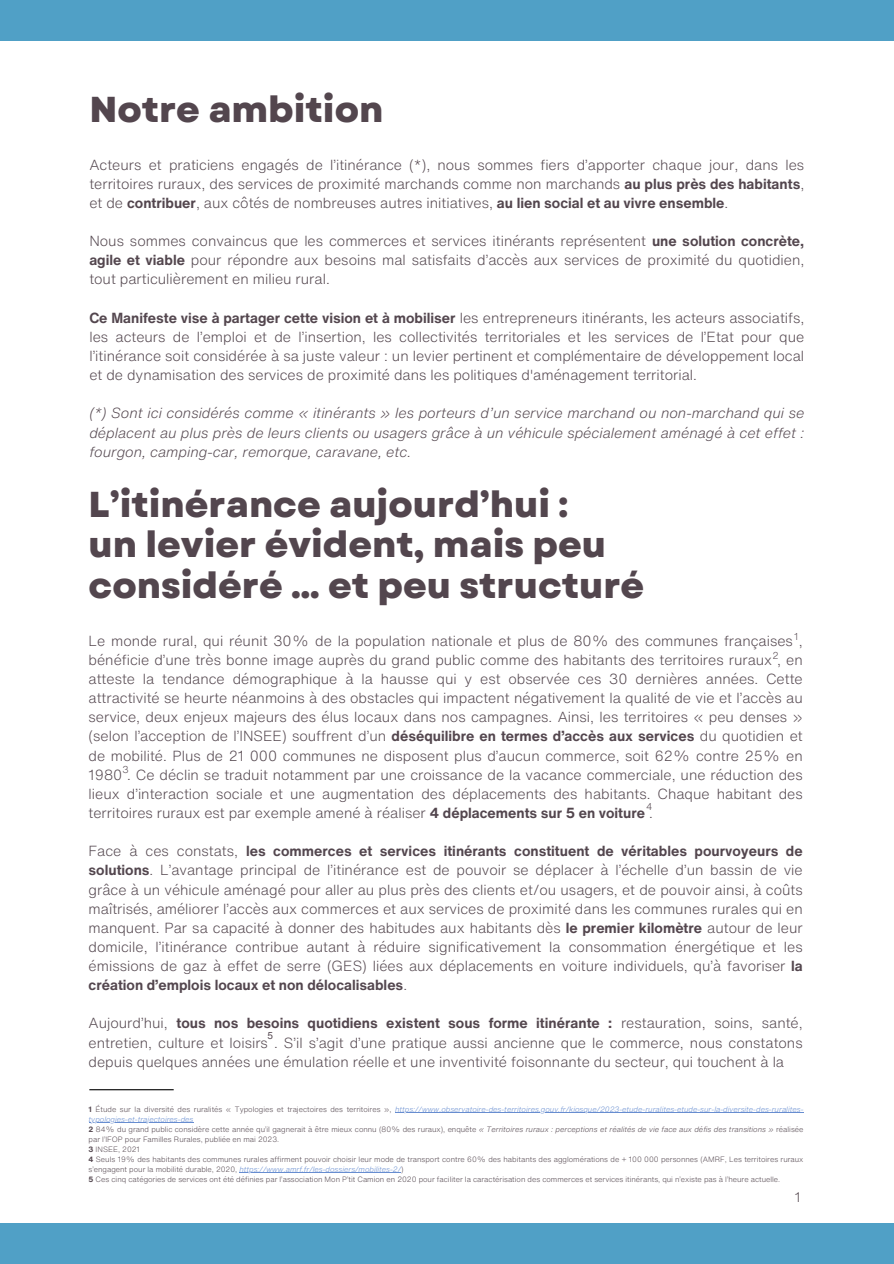
<style>
.page{position:relative;width:894px;height:1264px;background:#fff}
.page>*{position:absolute;margin:0;border:0;box-sizing:border-box;transform-origin:0 0}
.t1{font:800 36px/40.5px "Garet";color:#53464e}
.t2{font:300 14.25px/19.2px "Helvetica Now Text";color:#53464e;text-align:justify}
.t3{font:italic 300 14.25px/19.2px "Helvetica Now Text";color:#53464e;text-align:justify}
.t4{font:300 13.5px "Helvetica Now Text";color:#53464e}
.t5{font:300 9.75px "Helvetica Now Text";color:#53464e}
.t6{font:9.75px "Helvetica Now Text";color:#53464e}
.t7{font:300 7.5px/10.1px "Helvetica Now Text";color:#53464e}
.t8{font:italic 300 7.5px "Helvetica Now Text";color:#678dd0}
.s1{font-weight:700}
.s2{font-style:italic;color:#678dd0}
.s3{font-style:italic}
.s4{font-style:normal;color:#53464e}
</style>
<div class="page">
<hr style="left:395px;top:1112px;width:408px;height:1px;background:#678dd0">
<hr style="left:89px;top:1122px;width:104px;height:1px;background:#678dd0">
<hr style="left:239px;top:1172px;width:162px;height:1px;background:#678dd0">
<hr style="left:89px;top:1089px;width:85px;height:1px;background:#000">
<div style="left:0;top:0;width:893px;height:40px;background:#50a0c6"></div>
<div style="left:0;top:1222px;width:893px;height:41px;background:#50a0c6"></div>
<h1 class="t1" style="left:89px;top:89px;width:295px">Notre ambition</h1>
<h2 class="t2" style="left:89px;top:155px;width:716px">Acteurs et praticiens engagés de l’itinérance (*), nous sommes fiers d’apporter chaque jour, dans les territoires ruraux, des services de proximité marchands comme non marchands <span class="s1">au plus près des habitants</span>, et de <span class="s1">contribuer</span>, aux côtés de nombreuses autres initiatives, <span class="s1">au lien social et au vivre ensemble</span>.</h2>
<h2 class="t2" style="left:89px;top:231px;width:716px">Nous sommes convaincus que les commerces et services itinérants représentent <span class="s1">une solution concrète, agile et viable</span> pour répondre aux besoins mal satisfaits d’accès aux services de proximité du quotidien, tout particulièrement en milieu rural.</h2>
<h2 class="t2" style="left:89px;top:308px;width:716px"><span class="s1">Ce Manifeste vise à partager cette vision et à mobiliser</span> les entrepreneurs itinérants, les acteurs associatifs, les acteurs de l’emploi et de l’insertion, les collectivités territoriales et les services de l’Etat pour que l’itinérance soit considérée à sa juste valeur : un levier pertinent et complémentaire de développement local et de dynamisation des services de proximité dans les politiques d'aménagement territorial.</h2>
<h2 class="t3" style="left:89px;top:403px;width:716px">(*) Sont ici considérés comme « itinérants » les porteurs d’un service marchand ou non-marchand qui se déplacent au plus près de leurs clients ou usagers grâce à un véhicule spécialement aménagé à cet effet : fourgon, camping-car, remorque, caravane, etc.</h2>
<h1 class="t1" style="left:89px;top:484px;width:557px">L’itinérance aujourd’hui :<br>un levier évident, mais peu considéré … et peu structuré</h1>
<p class="t5" style="left:794px;top:629px;width:6px">1</p>
<p class="t2" style="left:89px;top:631px;width:715px">Le monde rural, qui réunit 30% de la population nationale et plus de 80% des communes françaises , bénéficie d’une très bonne image auprès du grand public comme des habitants des territoires ruraux , en atteste la tendance démographique à la hausse qui y est observée ces 30 dernières années. Cette attractivité se heurte néanmoins à des obstacles qui impactent négativement la qualité de vie et l’accès au service, deux enjeux majeurs des élus locaux dans nos campagnes. Ainsi, les territoires « peu denses » (selon l’acception de l’INSEE) souffrent d’un <span class="s1">déséquilibre en termes d’accès aux services</span> du quotidien et de mobilité. Plus de 21 000 communes ne disposent plus d’aucun commerce, soit 62% contre 25% en 1980 . Ce déclin se traduit notamment par une croissance de la vacance commerciale, une réduction des lieux d’interaction sociale et une augmentation des déplacements des habitants. Chaque habitant des territoires ruraux est par exemple amené à réaliser <span class="s1">4 déplacements sur 5 en voiture</span> .</p>
<p class="t2" style="left:89px;top:841px;width:715px">Face à ces constats, <span class="s1">les commerces et services itinérants constituent de véritables pourvoyeurs de solutions</span>. L’avantage principal de l’itinérance est de pouvoir se déplacer à l’échelle d’un bassin de vie grâce à un véhicule aménagé pour aller au plus près des clients et/ou usagers, et de pouvoir ainsi, à coûts maîtrisés, améliorer l’accès aux commerces et aux services de proximité dans les communes rurales qui en manquent. Par sa capacité à donner des habitudes aux habitants dès <span class="s1">le premier kilomètre</span> autour de leur domicile, l’itinérance contribue autant à réduire significativement la consommation énergétique et les émissions de gaz à effet de serre (GES) liées aux déplacements en voiture individuels, qu’à favoriser <span class="s1">la création d’emplois locaux et non délocalisables</span>.</p>
<p class="t2" style="left:89px;top:1013px;width:715px">Aujourd’hui, <span class="s1">tous nos besoins quotidiens existent sous forme itinérante :</span> restauration, soins, santé, entretien, culture et loisirs . S’il s’agit d’une pratique aussi ancienne que le commerce, nous constatons depuis quelques années une émulation réelle et une inventivité foisonnante du secteur, qui touchent à la</p>
<p class="t5" style="left:772px;top:648px;width:8px">2</p>
<p class="t5" style="left:122px;top:761px;width:8px">3</p>
<p class="t5" style="left:646px;top:799px;width:8px">4</p>
<p class="t6" style="left:267px;top:1028px;width:8px">5</p>
<p class="t7" style="left:89px;top:1103px;width:304px"><span class="s1">1</span> Étude sur la diversité des ruralités « Typologies et trajectoires des territoires »,</p>
<h2 class="t8" style="left:395px;top:1103px;width:410px">https://www.observatoire-des-territoires.gouv.fr/kiosque/2023-etude-ruralites-etude-sur-la-diversite-des-ruralites-</h2>
<h2 class="t7" style="left:89px;top:1113px;width:716px"><span class="s2">typologies-et-trajectoires-des<br></span><span class="s1">2</span> 84% du grand public considère cette année qu’il gagnerait à être mieux connu (80% des ruraux), enquête <span class="s3">« Territoires ruraux : perceptions et réalités de vie face aux défis des transitions »</span> réalisée</h2>
<h2 class="t7" style="left:89px;top:1133px;width:716px">par l’IFOP pour Familles Rurales, publiée en mai 2023.<br><span class="s1">3</span> INSEE, 2021<br><span class="s1">4</span> Seuls 19% des habitants des communes rurales affirment pouvoir choisir leur mode de transport contre 60% des habitants des agglomérations de + 100 000 personnes (AMRF, Les territoires ruraux</h2>
<p class="t8" style="left:89px;top:1163px;width:316px"><span class="s4">s’engagent pour la mobilité durable, 2020,</span> https://www.amrf.fr/les-dossiers/mobilites-2/<span class="s4">)</span></p>
<p class="t7" style="left:89px;top:1173px;width:693px"><span class="s1">5</span> Ces cinq catégories de services ont été définies par l’association Mon P’tit Camion en 2020 pour faciliter la caractérisation des commerces et services itinérants, qui n’existe pas à l’heure actuelle.</p>
<p class="t4" style="left:794px;top:1186px;width:8px">1</p>
</div>
